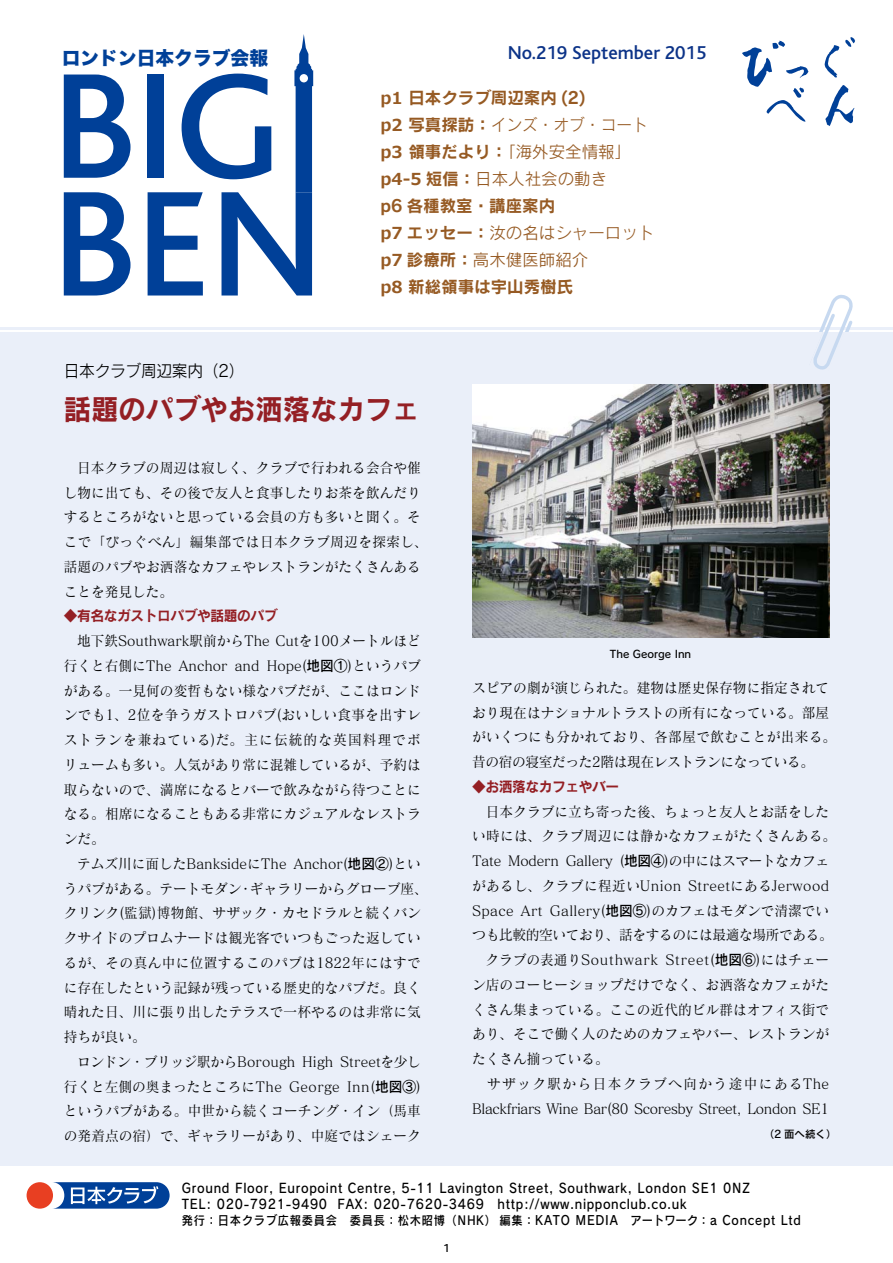
<style>
.page{position:relative;width:893px;height:1263px;background:#fff}
.page>*{position:absolute;margin:0;border:0;box-sizing:border-box;transform-origin:0 0}
.t1{font:28.5px "Rodin CID B 83 pv RKSJ H";color:#941f24;scale:.96 1}
.t2{font:500 19.5px "Bliss";color:#0c3388}
.t3{font:18.75px "Hira Kaku Std W8 90 pv RKSJ H";color:#004098}
.t4{font:16.5px/27px "Rodin CID M 83 pv RKSJ H";color:#965a23;scale:.95 1}
.t5{font:16.5px "Rodin CID B 83 pv RKSJ H";color:#965a23}
.t6{font:16.5px/27px "Rodin CID M 83 pv RKSJ H";color:#965a23}
.t7{font:16.5px "Rodin CID M 83 pv RKSJ H";letter-spacing:-.025em;color:#000;scale:.96 1}
.t8{font:14.25px/24.8px "Matisse CID M 83 pv RKSJ H";letter-spacing:.005em;color:#000;scale:.96 1}
.t9{font:14.25px "Rodin CID B 83 pv RKSJ H";letter-spacing:-.025em;color:#941f24;scale:.96 1}
.t10{font:13.2px/16.5px "Rodin CID DB 83 pv RKSJ H";letter-spacing:.06em;color:#000;scale:.91 1}
.t11{font:12.3px "Rodin CID DB 83 pv RKSJ H";letter-spacing:.065em;color:#000;scale:.91 1}
.t12{font:500 12px "Bliss";color:#000}
.t13{font:10.5px "Rodin CID DB 83 pv RKSJ H";color:#000}
.s1{font-family:"Meiryo";font-weight:700}
.s2{font-family:"Rodin CID B 83 pv RKSJ H"}
.s3{font-family:"Rodin CID DB 83 pv RKSJ H"}
.s4{font-size:12.75px}
</style>
<div class="page">
<hr style="left:0;top:327px;width:893px;height:3px;background:#eaeff9">
<div style="left:0;top:332px;width:893px;height:833px;background:#eaeff9"></div>
<svg style="left:796px;top:295px;width:57px;height:100px"></svg>
<svg style="left:64px;top:75px;width:67px;height:103px"></svg>
<svg style="left:64px;top:192px;width:67px;height:103px"></svg>
<svg style="left:148px;top:34px;width:165px;height:261px"></svg>
<div style="left:300px;top:74px;width:8px;height:8px;background:#fff;border-radius:50%"></div>
<img style="left:472px;top:385px;width:357px;height:253px">
<svg style="left:824px;top:37px;width:32px;height:89px"></svg>
<svg style="left:742px;top:41px;width:66px;height:81px"></svg>
<div style="left:27px;top:1182px;width:26px;height:27px;background:#e83f22;border-radius:50%"></div>
<svg style="left:52px;top:1182px;width:118px;height:27px"></svg>
<h3 class="t3" style="left:62px;top:51px;width:208px">ロンドン日本クラブ会報</h3>
<h2 class="t2" style="left:508px;top:42px;width:200px">No.219 September 2015</h2>
<p class="t5" style="left:381px;top:91px;width:207px"><span class="s1">p1</span> 日本クラブ周辺案内 (2)</p>
<p class="t4" style="left:381px;top:113px;width:283px"><span class="s1">p2</span> <span class="s2">写真探訪：</span>インズ・オブ・コート<span class="s1">p3</span> <span class="s2">領事だより：</span>｢海外安全情報｣<span class="s1">p4-5</span> <span class="s2">短信：</span>日本人社会の動き</p>
<p class="t5" style="left:381px;top:199px;width:176px">p6 各種教室・講座案内</p>
<p class="t6" style="left:381px;top:221px;width:275px"><span class="s1">p7</span> <span class="s2">エッセー：</span>汝の名はシャーロット<span class="s1">p7</span> <span class="s2">診療所：</span>高木健医師紹介</p>
<p class="t5" style="left:381px;top:280px;width:194px"><span class="s1">p8</span> 新総領事は宇山秀樹氏</p>
<p class="t7" style="left:64px;top:364px;width:190px">日本クラブ周辺案内（2）</p>
<h1 class="t1" style="left:64px;top:399px;width:372px">話題のパブやお洒落なカフェ</h1>
<p class="t8" style="left:64px;top:457px;width:381px">　日本クラブの周辺は寂しく、クラブで行われる会合や催し物に出ても、その後で友人と食事したりお茶を飲んだりするところがないと思っている会員の方も多いと聞く。そこで「びっぐべん」編集部では日本クラブ周辺を探索し、話題のパブやお洒落なカフェやレストランがたくさんあることを発見した。</p>
<p class="t9" style="left:64px;top:611px;width:224px">◆有名なガストロパブや話題のパブ</p>
<p class="t8" style="left:64px;top:630px;width:381px">　地下鉄Southwark駅前からThe Cutを100メートルほど行くと右側にThe Anchor and Hope(<span class="s3">地図①</span>)というパブがある。一見何の変哲もない様なパブだが、ここはロンドンでも1、2位を争うガストロパブ(おいしい食事を出すレストランを兼ねている)だ。主に伝統的な英国料理でボリュームも多い。人気があり常に混雑しているが、予約は取らないので、満席になるとバーで飲みながら待つことになる。相席になることもある非常にカジュアルなレストランだ。<br>　テムズ川に面したBanksideにThe Anchor(<span class="s3">地図②</span>)というパブがある。テートモダン・ギャラリーからグローブ座、クリンク(監獄)博物館、サザック・カセドラルと続くバンクサイドのプロムナードは観光客でいつもごった返しているが、その真ん中に位置するこのパブは1822年にはすでに存在したという記録が残っている歴史的なパブだ。良く晴れた日、川に張り出したテラスで一杯やるのは非常に気持ちが良い。<br>　ロンドン・ブリッジ駅からBorough High Streetを少し行くと左側の奥まったところにThe George Inn(<span class="s3">地図③</span>)というパブがある。中世から続くコーチング・イン（馬車の発着点の宿）で、ギャラリーがあり、中庭ではシェーク</p>
<p class="t13" style="left:610px;top:650px;width:83px">The George Inn</p>
<p class="t8" style="left:472px;top:677px;width:381px">スピアの劇が演じられた。建物は歴史保存物に指定されており現在はナショナルトラストの所有になっている。部屋がいくつにも分かれており、各部屋で飲むことが出来る。昔の宿の寝室だった2階は現在レストランになっている。</p>
<p class="t9" style="left:472px;top:781px;width:155px">◆お洒落なカフェやバー</p>
<p class="t8" style="left:472px;top:801px;width:381px">　日本クラブに立ち寄った後、ちょっと友人とお話をしたい時には、クラブ周辺には静かなカフェがたくさんある。Tate Modern Gallery (<span class="s3">地図④</span>)の中にはスマートなカフェがあるし、クラブに程近いUnion StreetにあるJerwood Space Art Gallery(<span class="s3">地図⑤</span>)のカフェはモダンで清潔でいつも比較的空いており、話をするのには最適な場所である。　クラブの表通りSouthwark Street(<span class="s3">地図⑥</span>)にはチェーン店のコーヒーショップだけでなく、お洒落なカフェがたくさん集まっている。ここの近代的ビル群はオフィス街であり、そこで働く人のためのカフェやバー、レストランがたくさん揃っている。<br>　サザック駅から日本クラブへ向かう途中にあるThe Blackfriars Wine Bar(80 Scoresby Street, London SE1</p>
<p class="t13" style="left:764px;top:1130px;width:74px">（2 面へ続く）</p>
<p class="t10" style="left:182px;top:1181px;width:626px">Ground Floor, Europoint Centre, 5-11 Lavington Street, Southwark, London SE1 0NZ<br>TEL: 020-7921-9490 FAX: 020-7620-3469　http://www.nipponclub.co.uk　</p>
<p class="t11" style="left:182px;top:1216px;width:682px">発行：日本クラブ広報委員会　委員長：松木昭博（NHK）　編集：<span class="s4">KATO MEDIA</span>　アートワーク：<span class="s4">a Concept Ltd</span></p>
<p class="t12" style="left:443px;top:1241px;width:8px">1</p>
</div>
